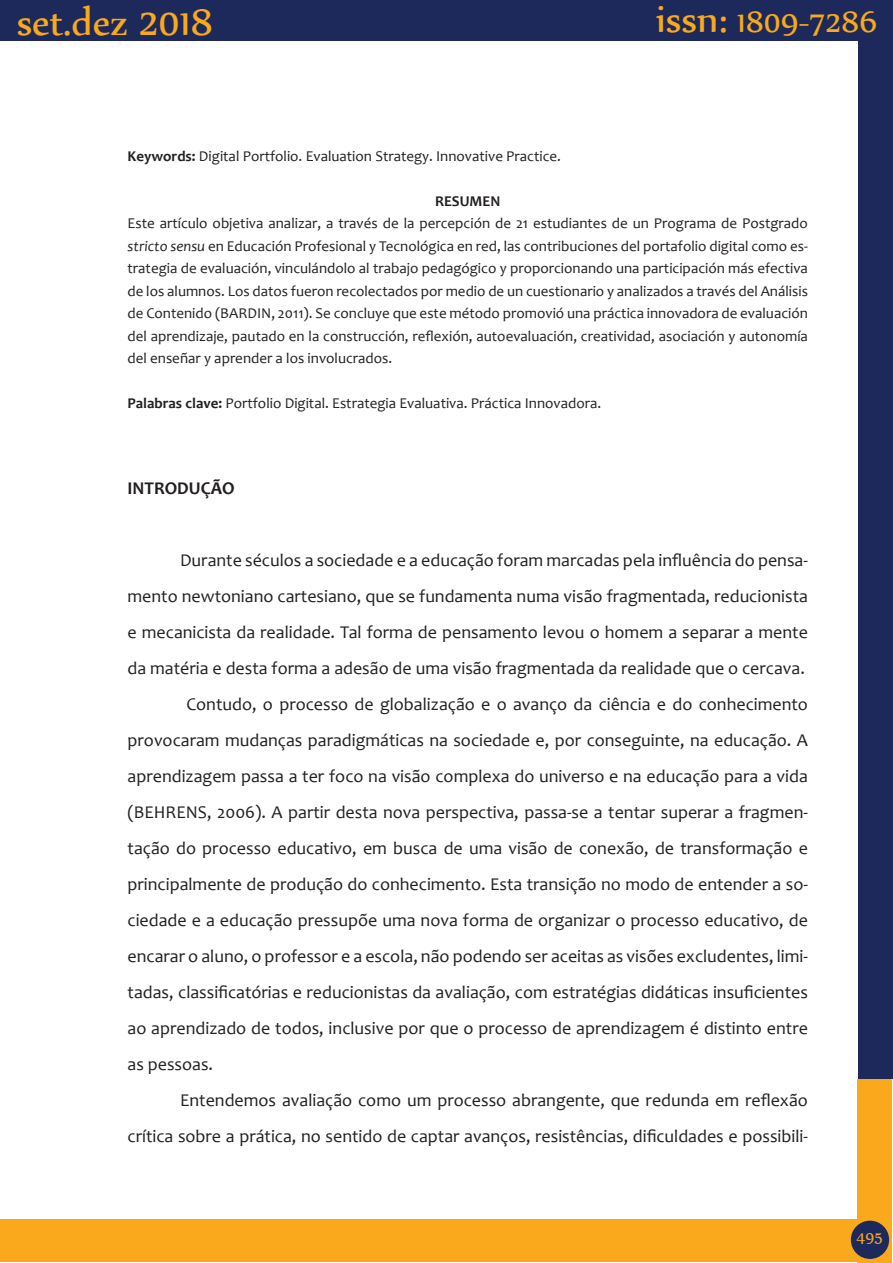
<style>
.page{position:relative;width:893px;height:1263px;background:#fff}
.page>*{position:absolute;margin:0;border:0;box-sizing:border-box;transform-origin:0 0}
.t1{font:45px "Nyala";color:#f9a91b}
.t2{font:36px "Nyala";color:#f9a91b}
.t3{font:18px/36px "Candara";color:#231f20;text-align:justify}
.t4{font:700 18px "Candara";color:#231f20}
.t5{font:18px "Nyala";color:#f9a91b}
.t6{font:15px/22.5px "Candara";color:#231f20;text-align:justify}
.t7{font:700 15px "Candara";color:#231f20}
.s1{font-size:45px}
.s2{font-weight:700}
.s3{font-style:italic}
</style>
<div class="page">
<div style="left:858px;top:0;width:34px;height:1079px;background:#1d295a"></div>
<div style="left:0;top:0;width:890px;height:41px;background:#1d295a"></div>
<div style="left:857px;top:1079px;width:34px;height:184px;background:#f9a91b"></div>
<div style="left:0;top:1219px;width:860px;height:43px;background:#f9a91b"></div>
<div style="left:851px;top:1221px;width:38px;height:38px;background:#1d295a;border-radius:50%"></div>
<h1 class="t1" style="left:17px;top:-6px;width:198px">set.dez 2018</h1>
<h2 class="t2" style="left:656px;top:0;width:223px"><span class="s1">issn:</span> 1809-7286</h2>
<p class="t6" style="left:128px;top:145px;width:435px"><span class="s2">Keywords:</span> Digital Portfolio. Evaluation Strategy. Innovative Practice.</p>
<p class="t7" style="left:435px;top:192px;width:67px">RESUMEN</p>
<p class="t6" style="left:128px;top:212px;width:682px">Este artículo objetiva analizar, a través de la percepción de 21 estudiantes de un Programa de Postgrado <span class="s3">stricto sensu</span> en Educación Profesional y Tecnológica en red, las contribuciones del portafolio digital como es&shy;trategia de evaluación, vinculándolo al trabajo pedagógico y proporcionando una participación más efectiva de los alumnos. Los datos fueron recolectados por medio de un cuestionario y analizados a través del Análisis de Contenido (BARDIN, 2011). Se concluye que este método promovió una práctica innovadora de evaluación del aprendizaje, pautado en la construcción, reflexión, autoevaluación, creatividad, asociación y autonomía del enseñar y aprender a los involucrados.</p>
<p class="t6" style="left:128px;top:392px;width:475px"><span class="s2">Palabras clave:</span> Portfolio Digital. Estrategia Evaluativa. Práctica Innovadora.</p>
<p class="t4" style="left:128px;top:477px;width:109px">INTRODUÇÃO</p>
<p class="t3" style="left:128px;top:542px;width:682px;text-indent:52px">Durante séculos a sociedade e a educação foram marcadas pela influência do pensa&shy;mento newtoniano cartesiano, que se fundamenta numa visão fragmentada, reducionista e mecanicista da realidade. Tal forma de pensamento levou o homem a separar a mente da matéria e desta forma a adesão de uma visão fragmentada da realidade que o cercava.</p>
<p class="t3" style="left:128px;top:686px;width:682px;text-indent:59px">Contudo, o processo de globalização e o avanço da ciência e do conhecimento provocaram mudanças paradigmáticas na sociedade e, por conseguinte, na educação. A aprendizagem passa a ter foco na visão complexa do universo e na educação para a vida (BEHRENS, 2006). A partir desta nova perspectiva, passa-se a tentar superar a fragmen&shy;tação do processo educativo, em busca de uma visão de conexão, de transformação e principalmente de produção do conhecimento. Esta transição no modo de entender a so&shy;ciedade e a educação pressupõe uma nova forma de organizar o processo educativo, de encarar o aluno, o professor e a escola, não podendo ser aceitas as visões excludentes, limi&shy;tadas, classificatórias e reducionistas da avaliação, com estratégias didáticas insuficientes ao aprendizado de todos, inclusive por que o processo de aprendizagem é distinto entre as pessoas.</p>
<p class="t3" style="left:128px;top:1082px;width:682px;text-align:right">Entendemos avaliação como um processo abrangente, que redunda em reflexão<br>crítica sobre a prática, no sentido de captar avanços, resistências, dificuldades e possibili-</p>
<p class="t5" style="left:856px;top:1226px;width:28px">495</p>
</div>
